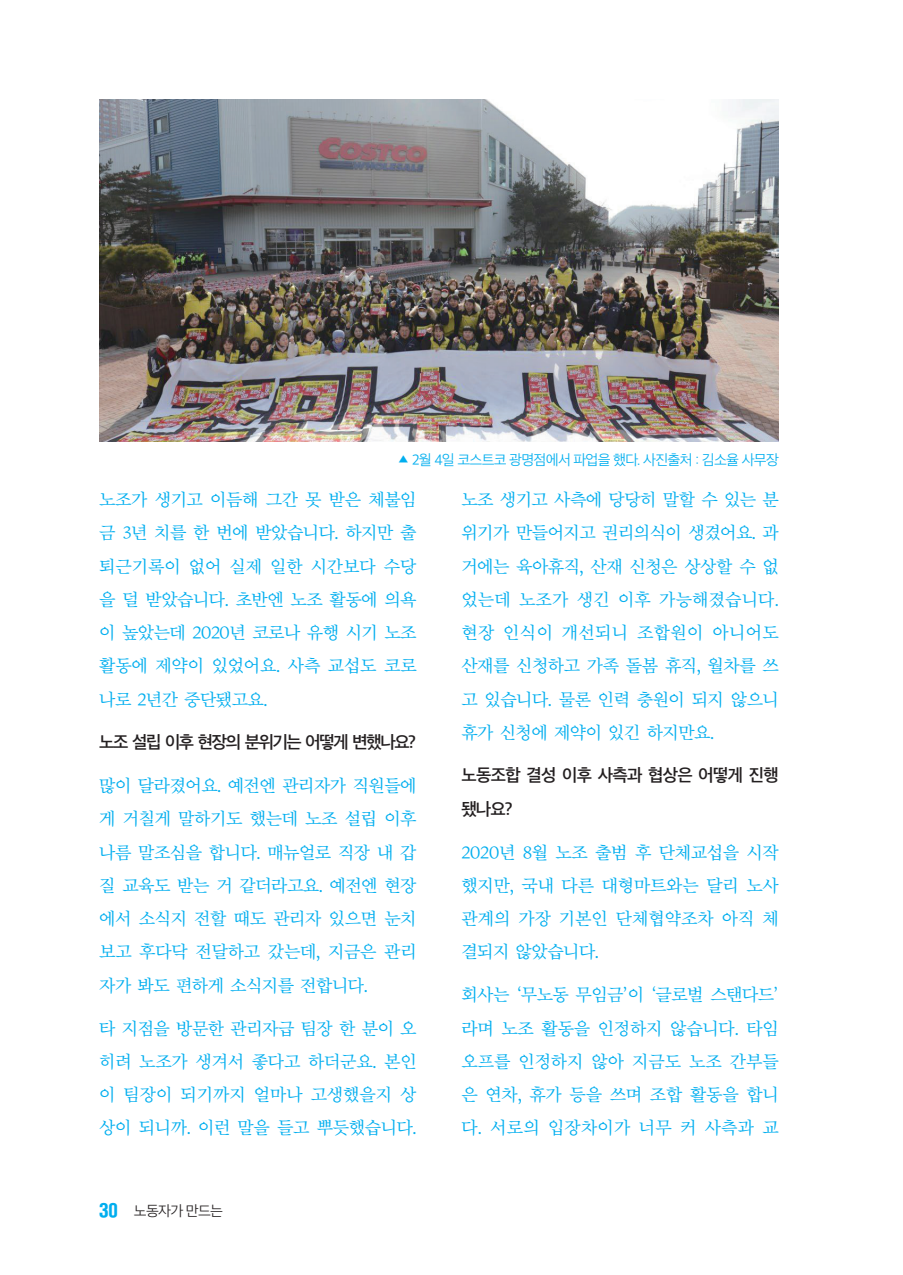
<style>
.page{position:relative;width:903px;height:1275px;background:#fff}
.page>*{position:absolute;margin:0;border:0;box-sizing:border-box;transform-origin:0 0}
.격자X__본문_산돌명조Neo_들여쓰기X{font:17.5px/33.2px "SD Myeongjo Neoa c Rg";letter-spacing:-.025em;color:#00aeef;text-align:justify}
.격자X__인터뷰_산돌고딕Neo_검정{font:16.62px/33.2px "SD Gothic Neoa f Sm";letter-spacing:-.05em;color:#231f20}
.격자X__인터뷰_산돌고딕Neo_검정-2{font:16.62px "SD Gothic Neoa f Sm";letter-spacing:-.08em;color:#231f20}
.격자X__사진설명{font:14px "SD Gothic Neoa c Lt";letter-spacing:-.05em;color:#00aeef}
.t1{font:14px "SD Gothic Neoa c Lt";letter-spacing:-.05em;color:#231f20}
.s1{font-size:9.8px}
.s2{font-family:"SD Gyeokdong G206 Hv";font-size:15.75px;color:#00aeef}
</style>
<div class="page">
<img style="left:99px;top:99px;width:680px;height:342px">
<p class="격자X__사진설명" style="left:398px;top:452px;width:383px"><span class="s1">▲</span> 2월 4일 코스트코 광명점에서 파업을 했다. 사진출처 : 김소율 사무장</p>
<p class="격자X__본문_산돌명조Neo_들여쓰기X" style="left:99px;top:484px;width:319px">노조가 생기고 이듬해 그간 못 받은 체불임 금 3년 치를 한 번에 받았습니다. 하지만 출 퇴근기록이 없어 실제 일한 시간보다 수당 을 덜 받았습니다. 초반엔 노조 활동에 의욕 이 높았는데 2020년 코로나 유행 시기 노조 활동에 제약이 있었어요. 사측 교섭도 코로 나로 2년간 중단됐고요.</p>
<p class="격자X__인터뷰_산돌고딕Neo_검정-2" style="left:99px;top:734px;width:319px">노조 설립 이후 현장의 분위기는 어떻게 변했나요?</p>
<p class="격자X__본문_산돌명조Neo_들여쓰기X" style="left:99px;top:770px;width:319px">많이 달라졌어요. 예전엔 관리자가 직원들에 게 거칠게 말하기도 했는데 노조 설립 이후 나름 말조심을 합니다. 매뉴얼로 직장 내 갑 질 교육도 받는 거 같더라고요. 예전엔 현장 에서 소식지 전할 때도 관리자 있으면 눈치 보고 후다닥 전달하고 갔는데, 지금은 관리 자가 봐도 편하게 소식지를 전합니다.</p>
<p class="격자X__본문_산돌명조Neo_들여쓰기X" style="left:99px;top:1013px;width:319px">타 지점을 방문한 관리자급 팀장 한 분이 오 히려 노조가 생겨서 좋다고 하더군요. 본인 이 팀장이 되기까지 얼마나 고생했을지 상 상이 되니까. 이런 말을 들고 뿌듯했습니다.</p>
<p class="격자X__본문_산돌명조Neo_들여쓰기X" style="left:461px;top:484px;width:319px">노조 생기고 사측에 당당히 말할 수 있는 분 위기가 만들어지고 권리의식이 생겼어요. 과 거에는 육아휴직, 산재 신청은 상상할 수 없 었는데 노조가 생긴 이후 가능해졌습니다. 현장 인식이 개선되니 조합원이 아니어도 산재를 신청하고 가족 돌봄 휴직, 월차를 쓰 고 있습니다. 물론 인력 충원이 되지 않으니 휴가 신청에 제약이 있긴 하지만요.</p>
<p class="격자X__인터뷰_산돌고딕Neo_검정" style="left:461px;top:759px;width:319px">노동조합 결성 이후 사측과 협상은 어떻게 진행 됐나요?</p>
<p class="격자X__본문_산돌명조Neo_들여쓰기X" style="left:461px;top:836px;width:319px">2020년 8월 노조 출범 후 단체교섭을 시작 했지만, 국내 다른 대형마트와는 달리 노사 관계의 가장 기본인 단체협약조차 아직 체 결되지 않았습니다.</p>
<p class="격자X__본문_산돌명조Neo_들여쓰기X" style="left:461px;top:979px;width:319px">회사는 ‘무노동 무임금’이 ‘글로벌 스탠다드’ 라며 노조 활동을 인정하지 않습니다. 타임 오프를 인정하지 않아 지금도 노조 간부들 은 연차, 휴가 등을 쓰며 조합 활동을 합니 다. 서로의 입장차이가 너무 커 사측과 교</p>
<p class="t1" style="left:99px;top:1203px;width:125px"><span class="s2">30</span> 노동자가 만드는</p>
</div>
